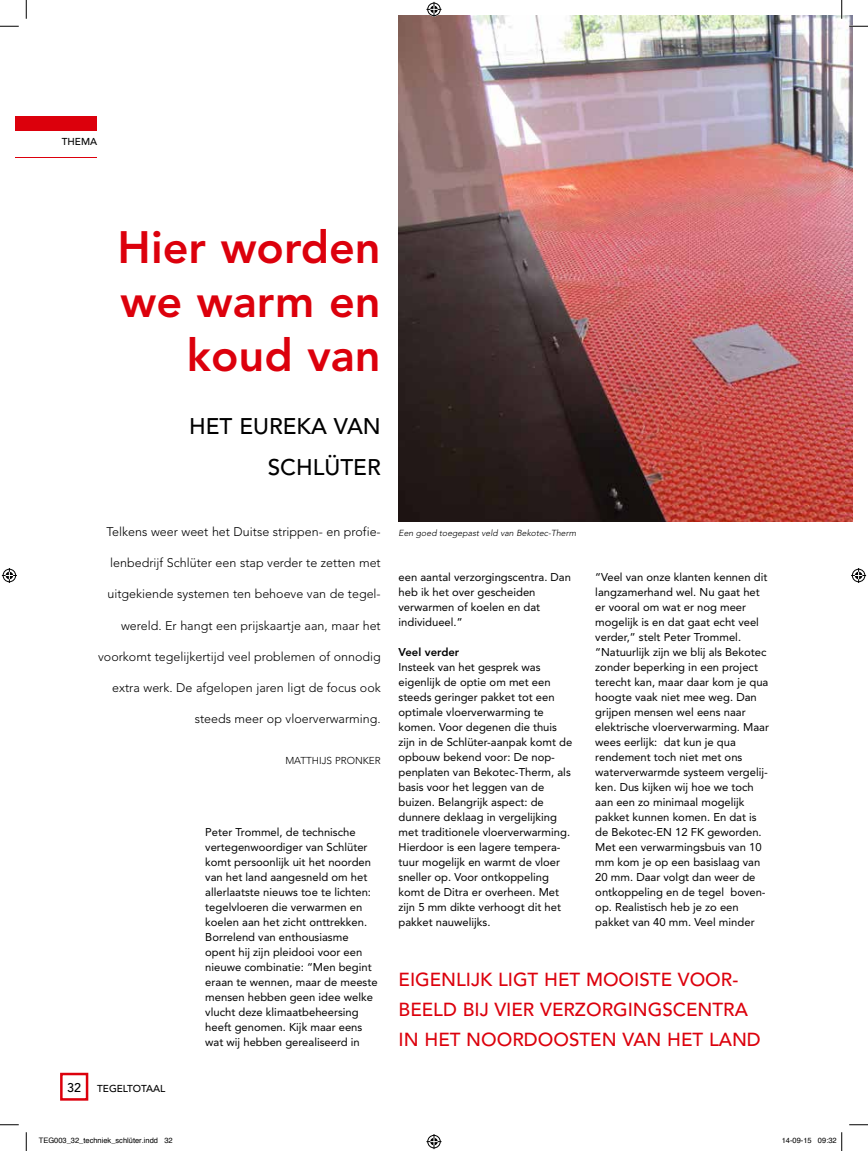
<style>
.page{position:relative;width:868px;height:1151px;background:#fff}
.page>*{position:absolute;margin:0;border:0;box-sizing:border-box;transform-origin:0 0}
.t1{font:800 45px/54px "Avenir LT Std";color:#dc000c;text-align:right}
.t2{font:500 22.5px/41.2px "Avenir LT Std";color:#000;text-align:right}
.t3{font:500 18.75px/30px "Avenir LT Std";color:#dc000c}
.t4{font:300 12.5px "Avenir LT Std";color:#000}
.t5{font:500 12.5px "Avenir LT Std";color:#000}
.t6{font:11.25px/15px "Avenir LT Std";color:#000}
.t7{font:800 11.25px "Avenir LT Std";color:#000}
.t8{font:500 10px "Avenir LT Std";color:#000}
.t9{font:300 10px "Avenir LT Std";color:#000}
.t10{font:italic 300 8.75px "Avenir LT Std";color:#000}
.t11{font:7.5px "Helvetica";color:#000}
</style>
<div class="page">
<div style="left:16px;top:116px;width:81px;height:14px;background:#dc000c"></div>
<div style="left:60px;top:1073px;width:28px;height:28px;border:2px solid #dc000c"></div>
<hr style="left:16px;top:157px;width:81px;height:1px;background:#dc000c">
<img style="left:398px;top:16px;width:454px;height:505px">
<svg style="left:0;top:25px;width:19px;height:2px"></svg>
<svg style="left:849px;top:25px;width:18px;height:2px"></svg>
<svg style="left:0;top:1124px;width:19px;height:1px"></svg>
<svg style="left:849px;top:1124px;width:18px;height:1px"></svg>
<svg style="left:25px;top:0;width:2px;height:19px"></svg>
<svg style="left:25px;top:1132px;width:2px;height:19px"></svg>
<svg style="left:840px;top:0;width:2px;height:19px"></svg>
<svg style="left:426px;top:2px;width:15px;height:15px"></svg>
<svg style="left:426px;top:1134px;width:15px;height:15px"></svg>
<svg style="left:2px;top:568px;width:15px;height:15px"></svg>
<svg style="left:851px;top:568px;width:15px;height:15px"></svg>
<svg style="left:841px;top:1132px;width:1px;height:19px"></svg>
<p class="t8" style="left:62px;top:136px;width:37px">THEMA</p>
<h1 class="t1" style="left:118px;top:221px;width:265px">Hier worden we warm en koud van</h1>
<h2 class="t2" style="left:189px;top:406px;width:193px">H ET EUREKA VAN<br>SCHLÜTER</h2>
<p class="t4" style="left:106px;top:524px;width:276px">Telkens weer weet het Duitse strippen- en profie-</p>
<p class="t4" style="left:110px;top:555px;width:272px">lenbedrijf Schlüter een stap verder te zetten met</p>
<p class="t4" style="left:107px;top:587px;width:275px">uitgekiende systemen ten behoeve van de tegel-</p>
<p class="t4" style="left:121px;top:618px;width:261px">wereld. Er hangt een prijskaartje aan, maar het</p>
<p class="t4" style="left:98px;top:649px;width:284px">voorkomt tegelijkertijd veel problemen of onnodig</p>
<p class="t4" style="left:112px;top:680px;width:270px">extra werk. De afgelopen jaren ligt de focus ook</p>
<p class="t4" style="left:195px;top:712px;width:188px">steeds meer op vloerverwarming.</p>
<p class="t9" style="left:285px;top:755px;width:97px">Matthijs Pronker</p>
<p class="t5" style="left:67px;top:1080px;width:15px">32</p>
<p class="t8" style="left:97px;top:1083px;width:70px">TEGELTOTAAL</p>
<p class="t6" style="left:205px;top:825px;width:174px">Peter Trommel, de technische vertegenwoordiger van Schlüter komt persoonlijk uit het noorden van het land aangesneld om het allerlaatste nieuws toe te lichten: tegelvloeren die verwarmen en koelen aan het zicht onttrekken.<br>Borrelend van enthousiasme opent hij zijn pleidooi voor een nieuwe combinatie: “Men begint eraan te wennen, maar de meeste mensen hebben geen idee welke vlucht deze klimaatbeheersing heeft genomen. Kijk maar eens wat wij hebben gerealiseerd in</p>
<p class="t10" style="left:398px;top:528px;width:179px">Een goed toegepast veld van Bekotec-Therm</p>
<p class="t6" style="left:398px;top:570px;width:174px">een aantal verzorgingscentra. Dan heb ik het over gescheiden verwarmen of koelen en dat individueel.”</p>
<p class="t7" style="left:398px;top:646px;width:62px">Veel verder</p>
<p class="t6" style="left:398px;top:660px;width:175px">Insteek van het gesprek was eigenlijk de optie om met een steeds geringer pakket tot een optimale vloerverwarming te komen. Voor degenen die thuis zijn in de Schlüter-aanpak komt de opbouw bekend voor: De nop&shy;penplaten van Bekotec-Therm, als basis voor het leggen van de buizen. Belangrijk aspect: de dunnere deklaag in vergelijking met traditionele vloerverwarming.<br>Hierdoor is een lagere tempera&shy;tuur mogelijk en warmt de vloer sneller op. Voor ontkoppeling komt de Ditra er overheen. Met zijn 5 mm dikte verhoogt dit het pakket nauwelijks.</p>
<p class="t6" style="left:595px;top:570px;width:175px">“Veel van onze klanten kennen dit langzamerhand wel. Nu gaat het er vooral om wat er nog meer mogelijk is en dat gaat echt veel verder,” stelt Peter Trommel. “Natuurlijk zijn we blij als Bekotec zonder beperking in een project terecht kan, maar daar kom je qua hoogte vaak niet mee weg. Dan grijpen mensen wel eens naar elektrische vloerverwarming. Maar wees eerlijk: dat kun je qua rendement toch niet met ons waterverwarmde systeem vergelij&shy;ken. Dus kijken wij hoe we toch aan een zo minimaal mogelijk pakket kunnen komen. En dat is de Bekotec-EN 12 FK geworden.<br>Met een verwarmingsbuis van 10 mm kom je op een basislaag van<br>20 mm. Daar volgt dan weer de ontkoppeling en de tegel boven&shy;op. Realistisch heb je zo een pakket van 40 mm. Veel minder</p>
<h3 class="t3" style="left:398px;top:965px;width:351px">EIGENLIJK LIGT HET MOOISTE VOOR-<br>BEELD BIJ VIER VERZORGINGSCENTRA<br>IN HET NOORDOOST</h3>
<h3 class="t3" style="left:590px;top:1025px;width:172px">EN VAN HET LAND</h3>
<p class="t11" style="left:39px;top:1135px;width:135px">TEG003_32_techniek_schlüter.indd 32</p>
<p class="t11" style="left:781px;top:1135px;width:57px">14-09-15 09:32</p>
</div>
